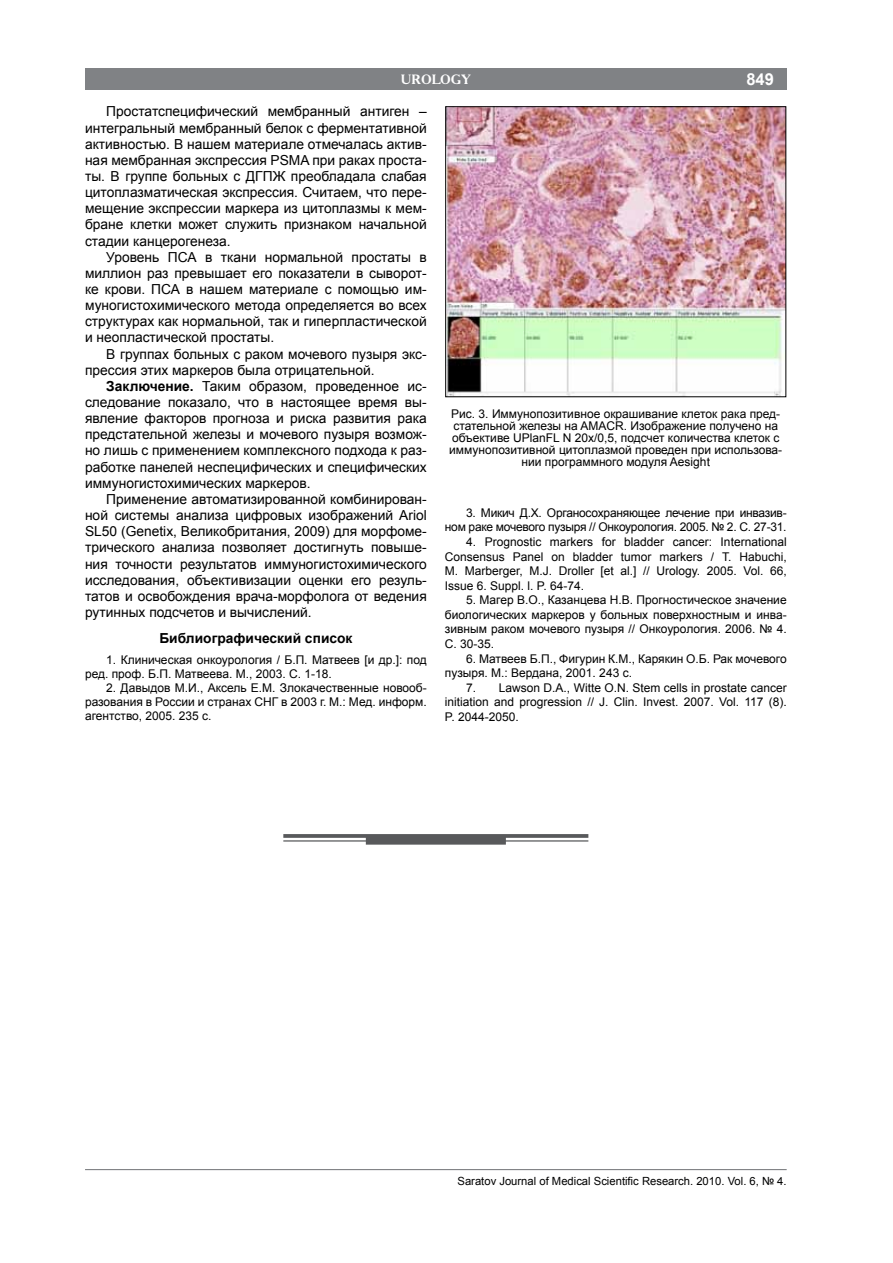
<style>
.page{position:relative;width:893px;height:1263px;background:#fff}
.page>*{position:absolute;margin:0;border:0;box-sizing:border-box;transform-origin:0 0}
.t1{font:700 16.5px "Arial";color:#fff}
.t2{font:13.8px/16.2px "Arial";color:#000;text-align:justify}
.t3{font:700 13.8px "Arial";color:#000}
.t4{font:700 13.5px "Academy C";color:#fff}
.t5{font:12px/14.5px "Arial";color:#000;text-align:justify}
.t6{font:12px/14.5px "Arial";letter-spacing:-.02em;color:#000;text-align:right}
.t7{font:11.25px "Arial";color:#000}
.s1{font-weight:700}
</style>
<div class="page">
<hr style="left:85px;top:1169px;width:702px;height:1px;background:#808285">
<div style="left:85px;top:68px;width:702px;height:21px;background:#808285"></div>
<img style="left:447px;top:108px;width:337px;height:287px">
<div style="left:445px;top:106px;width:341px;height:291px;border:1px solid #000"></div>
<svg style="left:283px;top:834px;width:305px;height:4px"></svg>
<hr style="left:283px;top:840px;width:305px;height:1px;background:#58595b">
<div style="left:366px;top:836px;width:140px;height:9px;background:#58595b"></div>
<p class="t1" style="left:746px;top:68px;width:29px">849</p>
<p class="t4" style="left:401px;top:71px;width:72px">UROLOGY</p>
<p class="t2" style="left:85px;top:104px;width:343px;text-indent:21px">Простатспецифический мембранный антиген – интегральный мембранный белок с ферментативной активностью. В нашем материале отмечалась актив&shy;ная мембранная экспрессия PSMA при раках проста&shy;ты. В группе больных с ДГПЖ преобладала слабая цитоплазматическая экспрессия. Считаем, что пере&shy;мещение экспрессии маркера из цитоплазмы к мем&shy;бране клетки может служить признаком начальной стадии канцерогенеза.</p>
<p class="t2" style="left:85px;top:249px;width:343px;text-indent:21px">Уровень ПСА в ткани нормальной простаты в миллион раз превышает его показатели в сыворот&shy;ке крови. ПСА в нашем материале с помощью им&shy;муногистохимического метода определяется во всех структурах как нормальной, так и гиперпластической и неопластической простаты.</p>
<p class="t2" style="left:85px;top:346px;width:343px;text-indent:21px">В группах больных с раком мочевого пузыря экс&shy;прессия этих маркеров была отрицательной.</p>
<p class="t2" style="left:85px;top:378px;width:343px;text-indent:21px"><span class="s1">Заключение.</span> Таким образом, проведенное ис&shy;следование показало, что в настоящее время вы&shy;явление факторов прогноза и риска развития рака предстательной железы и мочевого пузыря возмож&shy;но лишь с применением комплексного подхода к раз&shy;работке панелей неспецифических и специфических иммуногистохимических маркеров.</p>
<p class="t2" style="left:85px;top:491px;width:343px;text-indent:21px">Применение автоматизированной комбинирован&shy;ной системы анализа цифровых изображений Ariol SL50 (Genetix, Великобритания, 2009) для морфоме&shy;трического анализа позволяет достигнуть повыше&shy;ния точности результатов иммуногистохимического исследования, объективизации оценки его резуль&shy;татов и освобождения врача-морфолога от ведения рутинных подсчетов и вычислений.</p>
<p class="t3" style="left:159px;top:629px;width:195px">Библиографический список</p>
<p class="t5" style="left:85px;top:652px;width:343px;line-height:14.1px;text-indent:21px">1. Клиническая онкоурология / Б.П. Матвеев [и др.]: под ред. проф. Б.П. Матвеева. М., 2003. С. 1-18.</p>
<p class="t5" style="left:85px;top:681px;width:343px;line-height:14.1px;text-indent:21px">2. Давыдов М.И., Аксель Е.М. Злокачественные новооб&shy;разования в России и странах СНГ в 2003 г. М.: Мед. информ. агентство, 2005. 235 с.</p>
<p class="t5" style="left:449px;top:408px;width:335px;line-height:12px;text-align:center">Рис. 3. Иммунопозитивное окрашивание клеток рака пред&shy;стательной железы на AMACR. Изображение получено на объективе U PlanFL N 20х/0,5, подсчет количества клеток с иммунопозитивной цитоплазмой проведен при использова&shy;нии программного модуля Aesight</p>
<p class="t6" style="left:445px;top:506px;width:343px">3. Микич Д.Х. Органосохраняющее лечение при инвазив&shy;ном раке мочевого пузыря // Онкоурология. 2005. № 2. С. 27-31.</p>
<p class="t5" style="left:445px;top:535px;width:343px;text-indent:21px">4. Prognostic markers for bladder cancer: I nternational Consensus Panel on bladder tumor markers / Т. Habuchi, M. Marberger, M.J. Droller [et al.] // U rology. 2005. Vol. 66, Issue 6. Suppl. l. P. 64-74.</p>
<p class="t5" style="left:445px;top:593px;width:343px;text-indent:21px">5. Магер В.О., Казанцева Н.В. Прогностическое значение биологических маркеров у больных поверхностным и инва&shy;зивным раком мочевого пузыря // Онкоурология. 2006. № 4.<br>С. 30-35.</p>
<p class="t5" style="left:445px;top:651px;width:343px;text-indent:21px">6. Матвеев Б.П., Фигурин К.М., Карякин О.Б. Рак мочевого пузыря. М.: Вердана, 2001. 243 с.</p>
<p class="t5" style="left:445px;top:680px;width:343px;text-indent:21px">7. Lawson D.A., Witte O.N . Stem cells in prostate cancer initiation and progression // J. Clin. I nvest. 2007. Vol. 117 (8).<br>P. 2044-2050.</p>
<p class="t7" style="left:458px;top:1174px;width:331px">Saratov Journal of Medical Scientific Research. 2010. Vol. 6, № 4.</p>
</div>
